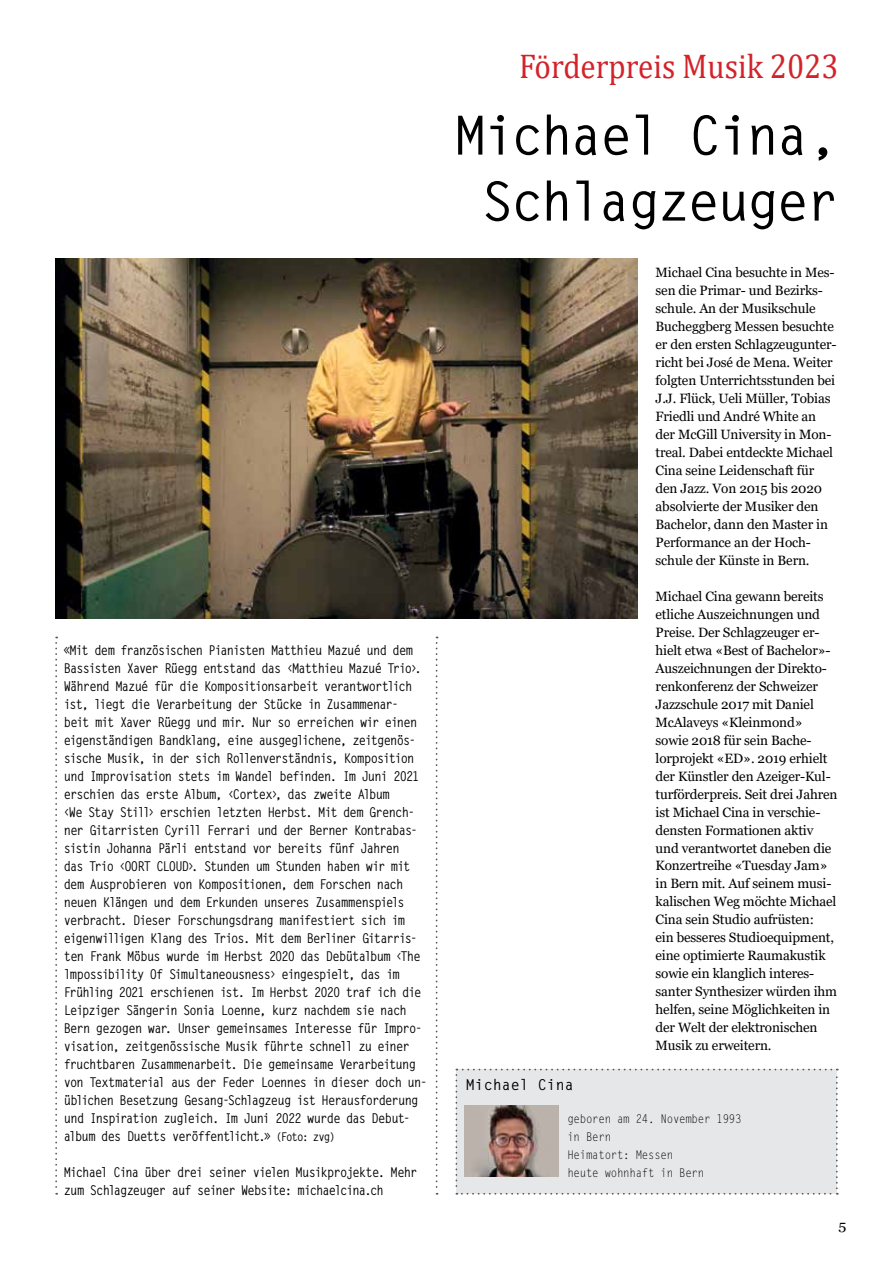
<style>
.page{position:relative;width:893px;height:1263px;background:#fff}
.page>*{position:absolute;margin:0;border:0;box-sizing:border-box;transform-origin:0 0}
.t1{font:700 54px/66px "Letter Gothic Std";letter-spacing:-.05em;color:#000;text-align:center}
.t2{font:34.5px "Cambria";color:#d2232a;scale:.9 1}
.t3{font:700 15px "Letter Gothic Std";color:#000}
.t4{font:700 13.5px/18px "Letter Gothic Std";letter-spacing:-.075em;color:#000;scale:.75 1}
.t5{font:13.5px/18px "Georgia";letter-spacing:-.01em;color:#000}
.t6{font:700 13.5px/18px "Letter Gothic Std";letter-spacing:-.075em;color:#000;scale:.9 1}
.t7{font:13.5px "Georgia";letter-spacing:-.01em;color:#000;scale:1.11 1}
.t8{font:12px/18px "Letter Gothic Std";letter-spacing:-.025em;color:#000;scale:.9 1}
.s1{font-size:12px}
</style>
<div class="page">
<div style="left:455px;top:1069px;width:383px;height:126px;background:#e6e7e8"></div>
<img style="left:464px;top:1105px;width:95px;height:72px">
<img style="left:55px;top:259px;width:583px;height:360px">
<svg style="left:55px;top:637px;width:2px;height:558px"></svg>
<svg style="left:436px;top:637px;width:2px;height:558px"></svg>
<p class="t4" style="left:64px;top:641px;width:486px">«Mit dem französischen Pianisten Matthieu Mazué und dem Bassisten Xaver Rüegg entstand das ‹Matthieu Mazué Trio›.<br>Während Mazué für die Kompositionsarbeit verantwortlich ist, liegt die Verarbeitung der Stücke in Zusammenar&shy;beit mit Xaver Rüegg und mir. Nur so erreichen wir einen eigenständigen Bandklang, eine ausgeglichene, zeitgenös&shy;sische Musik, in der sich Rollenverständnis, Komposition und Improvisation stets im Wandel befinden. Im Juni 2021 erschien das erste Album, ‹Cortex›, das zweite Album<br>‹We Stay Still› erschien letzten Herbst. Mit dem Grench&shy;ner Gitarristen Cyrill Ferrari und der Berner Kontrabas&shy;sistin Johanna Pärli entstand vor bereits fünf Jahren<br>das Trio ‹OORT CLOUD›. Stunden um Stunden haben wir mit dem Ausprobieren von Kompositionen, dem Forschen nach neuen Klängen und dem Erkunden unseres Zusammenspiels verbracht. Dieser Forschungsdrang manifestiert sich im eigenwilligen Klang des Trios. Mit dem Berliner Gitarris&shy;ten Frank Möbus wurde im Herbst 2020 das Debütalbum ‹The lmpossibility Of Simultaneousness› eingespielt, das im Frühling 2021 erschienen ist. Im Herbst 2020 traf ich die Leipziger Sängerin Sonia Loenne, kurz nachdem sie nach Bern gezogen war. Unser gemeinsames Interesse für Impro&shy;visation, zeitgenössische Musik führte schnell zu einer fruchtbaren Zusammenarbeit. Die gemeinsame Verarbeitung von Textmaterial aus der Feder Loennes in dieser doch un&shy;üblichen Besetzung Gesang-Schlagzeug ist Herausforderung und Inspiration zugleich. Im Juni 2022 wurde das Debut&shy;album des Duetts veröffentlicht.» <span class="s1">(Foto: zvg)</span></p>
<p class="t6" style="left:64px;top:1163px;width:395px">Michael Cina über drei seiner vielen Musikprojekte. Mehr zum Schlagzeuger auf seiner Website: michaelcina.ch</p>
<h2 class="t2" style="left:519px;top:46px;width:357px">Förderpreis Musik 2023</h2>
<h1 class="t1" style="left:454px;top:103px;width:386px">Michael Cina,<br>Schlagzeuger</h1>
<p class="t5" style="left:656px;top:263px;width:182px">Michael Cina besuchte in Mes&shy;sen die Primar- und Bezirks&shy;schule. An der Musikschule<br>Bucheggberg Messen besuchte er den ersten Schlagzeugunter&shy;richt bei José de Mena. Weiter folgten Unterrichtsstunden bei<br>J.J. Flück, Ueli Müller, Tobias<br>Friedli und André White an der McGill University in Mon&shy;treal. Dabei entdeckte Michael<br>Cina seine Leidenschaft für den Jazz. Von 2015 bis 2020 absolvierte der Musiker den<br>Bachelor, dann den Master in<br>Performance an der Hoch&shy;schule der Künste in Bern.</p>
<p class="t5" style="left:656px;top:587px;width:183px">Michael Cina gewann bereits etliche Auszeichnungen und<br>Preise. Der Schlagzeuger er&shy;hielt etwa «Best of Bachelor»-<br>Auszeichnungen der Direkto&shy;renkonferenz der Schweizer<br>Jazzschule 2017 mit Daniel<br>McAlaveys «Kleinmond» sowie 2018 für sein Bache&shy;lorprojekt «ED». 2019 erhielt der Künstler den Azeiger-Kul&shy;turförderpreis. Seit drei Jahren ist Michael Cina in verschie&shy;densten Formationen aktiv und verantwortet daneben die<br>Konzertreihe «Tuesday Jam» in Bern mit. Auf seinem musi&shy;kalischen Weg möchte Michael<br>Cina sein Studio aufrüsten:<br>ein besseres Studioequipment, eine optimierte Raumakustik sowie ein klanglich interes&shy;santer Synthesizer würden ihm helfen, seine Möglichkeiten in der Welt der elektronischen<br>Musik zu erweitern.</p>
<p class="t3" style="left:466px;top:1075px;width:109px">Michael Cina</p>
<p class="t8" style="left:567px;top:1110px;width:195px">geboren am 24. November 1993 in Bern<br>Heimatort: Messen<br>heute wohnhaft in Bern</p>
<p class="t7" style="left:838px;top:1217px;width:9px">5</p>
</div>
